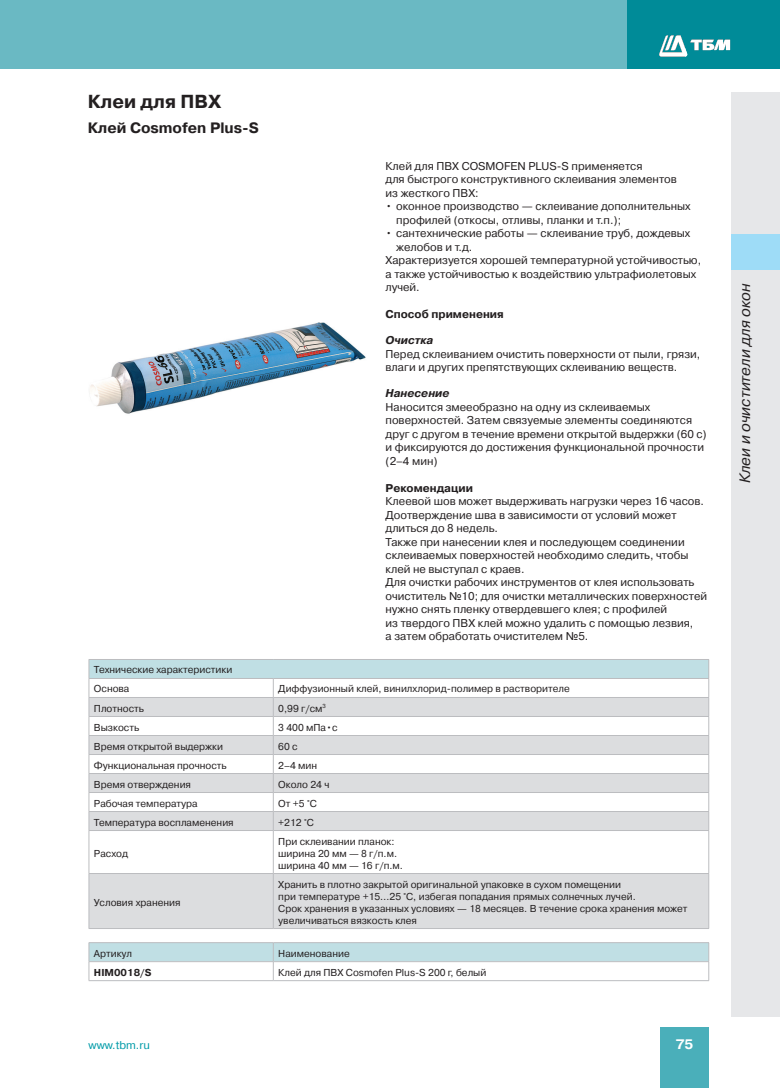
<style>
.page{position:relative;width:780px;height:1088px;background:#fff}
.page>*{position:absolute;margin:0;border:0;box-sizing:border-box;transform-origin:0 0}
.t1{font:700 18.75px "Pragmatica C";color:#231f20}
.t2{font:italic 15px "Pragmatica C";color:#231f20}
.t3{font:700 15px "Pragmatica C";color:#231f20}
.t4{font:700 13.75px "Pragmatica C";color:#fff}
.t5{font:11.25px/13.5px "Pragmatica C";color:#231f20}
.t6{font:700 11.25px "Pragmatica C";color:#231f20}
.t7{font:italic 700 11.25px "Pragmatica C";color:#231f20}
.t8{font:11.25px "Pragmatica C";color:#009ba8}
.t9{font:10px/12px "Pragmatica C";color:#231f20}
.t10{font:700 10px "Pragmatica C";color:#231f20}
</style>
<div class="page">
<div style="left:731px;top:92px;width:49px;height:925px;background:#e6e7e9"></div>
<div style="left:731px;top:234px;width:49px;height:35px;background:#9edcf7"></div>
<div style="left:660px;top:1028px;width:49px;height:60px;background:#4aafba"></div>
<div style="left:0;top:0;width:18px;height:69px;background:#6ab9c3"></div>
<div style="left:18px;top:0;width:619px;height:69px;background:#6ab9c3"></div>
<div style="left:627px;top:0;width:153px;height:69px;background:#008b98"></div>
<svg style="left:659px;top:35px;width:71px;height:22px"></svg>
<img style="left:90px;top:322px;width:276px;height:92px">
<div style="left:89px;top:659px;width:619px;height:19px;background:#c0dfe4"></div>
<svg style="left:90px;top:698px;width:618px;height:230px;fill:#dcdddf"></svg>
<hr style="left:89px;top:678px;width:184px;height:1px;background:#bcbdc0">
<hr style="left:273px;top:678px;width:436px;height:1px;background:#bcbdc0">
<hr style="left:89px;top:697px;width:184px;height:1px;background:#bcbdc0">
<hr style="left:273px;top:697px;width:436px;height:1px;background:#bcbdc0">
<hr style="left:89px;top:716px;width:184px;height:1px;background:#bcbdc0">
<hr style="left:273px;top:716px;width:436px;height:1px;background:#bcbdc0">
<hr style="left:89px;top:735px;width:184px;height:1px;background:#bcbdc0">
<hr style="left:273px;top:735px;width:436px;height:1px;background:#bcbdc0">
<hr style="left:89px;top:754px;width:184px;height:1px;background:#bcbdc0">
<hr style="left:273px;top:754px;width:436px;height:1px;background:#bcbdc0">
<hr style="left:89px;top:773px;width:184px;height:1px;background:#bcbdc0">
<hr style="left:273px;top:773px;width:436px;height:1px;background:#bcbdc0">
<hr style="left:89px;top:792px;width:184px;height:1px;background:#bcbdc0">
<hr style="left:273px;top:792px;width:436px;height:1px;background:#bcbdc0">
<hr style="left:89px;top:811px;width:184px;height:1px;background:#bcbdc0">
<hr style="left:273px;top:811px;width:436px;height:1px;background:#bcbdc0">
<svg style="left:273px;top:679px;width:1px;height:151px"></svg>
<hr style="left:89px;top:830px;width:184px;height:1px;background:#bcbdc0">
<hr style="left:273px;top:830px;width:436px;height:1px;background:#bcbdc0">
<hr style="left:273px;top:831px;width:1px;height:42px;background:#bcbdc0">
<hr style="left:89px;top:873px;width:184px;height:1px;background:#bcbdc0">
<hr style="left:273px;top:873px;width:436px;height:1px;background:#bcbdc0">
<hr style="left:273px;top:874px;width:1px;height:54px;background:#bcbdc0">
<hr style="left:89px;top:659px;width:184px;height:1px;background:#bcbdc0">
<hr style="left:273px;top:659px;width:436px;height:1px;background:#bcbdc0">
<svg style="left:89px;top:660px;width:1px;height:170px"></svg>
<svg style="left:708px;top:660px;width:1px;height:170px"></svg>
<hr style="left:89px;top:831px;width:1px;height:42px;background:#bcbdc0">
<hr style="left:708px;top:831px;width:1px;height:42px;background:#bcbdc0">
<hr style="left:89px;top:874px;width:1px;height:54px;background:#bcbdc0">
<hr style="left:708px;top:874px;width:1px;height:54px;background:#bcbdc0">
<hr style="left:89px;top:928px;width:184px;height:1px;background:#bcbdc0">
<hr style="left:273px;top:928px;width:436px;height:1px;background:#bcbdc0">
<svg style="left:89px;top:942px;width:620px;height:38px"></svg>
<hr style="left:89px;top:980px;width:184px;height:1px;background:#bcbdc0">
<hr style="left:273px;top:980px;width:436px;height:1px;background:#bcbdc0">
<h1 class="t1" style="left:88px;top:91px;width:135px">Клеи для ПВХ</h1>
<h2 class="t3" style="left:88px;top:120px;width:173px">Клей Cosmofen Plus-S</h2>
<p class="t9" style="left:94px;top:660px;width:140px;line-height:19px">Технические характеристики<br>Основа</p>
<p class="t5" style="left:385px;top:159px;width:293px;text-indent:171px">-S применяется<br>для быстрого конструктивного склеивания элементов из жесткого ПВХ:</p>
<p class="t5" style="left:396px;top:200px;width:296px;text-indent:-11px">• оконное производство — склеивание дополнительных профилей (откосы, отливы, планки и т.п.);</p>
<p class="t5" style="left:385px;top:227px;width:306px">• сантехнические работы — склеивание труб, дождевых</p>
<p class="t5" style="left:396px;top:240px;width:78px">желобов и т.д.</p>
<p class="t5" style="left:385px;top:254px;width:317px">Характеризуется хорошей температурной устойчивостью,</p>
<p class="t5" style="left:385px;top:267px;width:312px">а также устойчивостью к воздействию ультрафиолетовых</p>
<p class="t5" style="left:385px;top:281px;width:36px">лучей.</p>
<p class="t6" style="left:385px;top:308px;width:120px">Способ применения</p>
<p class="t7" style="left:385px;top:334px;width:49px">Очистка</p>
<p class="t5" style="left:385px;top:347px;width:316px">Перед склеиванием очистить поверхности от пыли, грязи, влаги и других препятствующих склеиванию веществ.</p>
<p class="t7" style="left:385px;top:387px;width:65px">Нанесение</p>
<p class="t5" style="left:385px;top:400px;width:323px">Наносится змееобразно на одну из склеиваемых поверхностей. Затем связуемые элементы соединяются друг с другом в течение времени открытой выдержки (60 с) и фиксируются до достижения функциональной прочности (2–4 мин)</p>
<p class="t6" style="left:385px;top:481px;width:89px">Рекомендации</p>
<p class="t5" style="left:385px;top:495px;width:323px">Клеевой шов может выдерживать нагрузки через 16 часов.<br>Доотверждение шва в зависимости от условий может длиться до 8 недель.<br>Также при нанесении клея и последующем соединении склеиваемых поверхностей необходимо следить, чтобы клей не выступал с краев.<br>Для очистки рабочих инструментов от клея использовать очиститель №10; для очистки металлических поверхностей нужно снять пленку отвердевшего клея; с профилей<br>из твердого ПВХ клей можно удалить с помощью лезвия,<br>а затем обработать очистителем №5.</p>
<p class="t5" style="left:385px;top:159px;width:93px">Клей для ПВХ Cosmofen</p>
<p class="t5" style="left:528px;top:159px;width:15px">Plus</p>
<p class="t9" style="left:278px;top:683px;width:293px">Диффузионный клей, винилхлорид-полимер в растворителе</p>
<p class="t9" style="left:94px;top:702px;width:52px">Плотность</p>
<p class="t9" style="left:278px;top:702px;width:49px">0,99 г/см<sup>3</sup></p>
<p class="t9" style="left:94px;top:721px;width:47px">Вызкость</p>
<p class="t9" style="left:278px;top:721px;width:61px">3 400 мПа•с</p>
<p class="t9" style="left:94px;top:740px;width:131px">Время открытой выдержки</p>
<p class="t9" style="left:278px;top:740px;width:21px">60 с</p>
<p class="t9" style="left:94px;top:759px;width:134px">Функциональная прочность</p>
<p class="t9" style="left:278px;top:759px;width:40px">2–4 мин</p>
<p class="t9" style="left:94px;top:778px;width:99px">Время отверждения</p>
<p class="t9" style="left:278px;top:778px;width:53px">Около 24 ч</p>
<p class="t9" style="left:94px;top:797px;width:105px">Рабочая температура</p>
<p class="t9" style="left:278px;top:797px;width:40px">От +5 °С</p>
<p class="t9" style="left:94px;top:816px;width:141px">Температура воспламенения</p>
<p class="t9" style="left:278px;top:816px;width:37px">+212 °С</p>
<p class="t9" style="left:94px;top:847px;width:36px">Расход</p>
<p class="t9" style="left:278px;top:835px;width:126px">При склеивании планок: ширина 20 мм — 8 г/п.м. ширина 40 мм — 16 г/п.м.</p>
<p class="t9" style="left:94px;top:896px;width:88px">Условия хранения</p>
<p class="t9" style="left:278px;top:878px;width:411px">Хранить в плотно закрытой оригинальной упаковке в сухом помещении<br>при температуре +15…25 °С, избегая попадания прямых солнечных лучей.<br>Срок хранения в указанных условиях — 18 месяцев. В течение срока хранения может увеличиваться вязкость клея</p>
<p class="t9" style="left:94px;top:947px;width:40px">Артикул</p>
<p class="t9" style="left:278px;top:947px;width:73px">Наименование</p>
<p class="t10" style="left:94px;top:966px;width:59px">HIM0018/S</p>
<p class="t9" style="left:278px;top:966px;width:209px">Клей для ПВХ Cosmofen Plus-S 200 г, белый</p>
<p class="t8" style="left:89px;top:1039px;width:63px">www.tbm.ru</p>
<p class="t4" style="left:675px;top:1037px;width:19px">75</p>
<h2 class="t2" style="left:736px;top:483px;width:201px;rotate:-90deg">Клеи и очистители для окон</h2>
</div>
